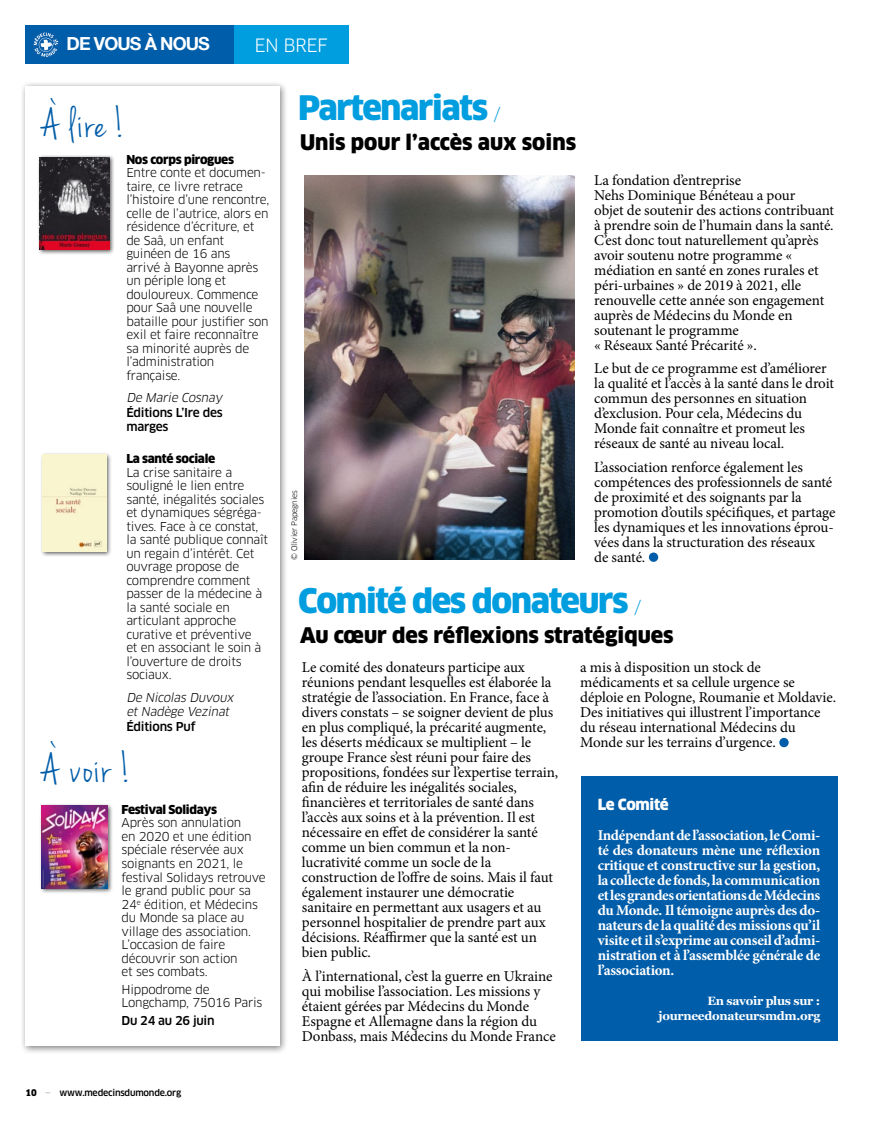
<style>
.page{position:relative;width:872px;height:1127px;background:#fff}
.page>*{position:absolute;margin:0;border:0;box-sizing:border-box;transform-origin:0 0}
.t1{font:45px "Jenna Sue";letter-spacing:.025em;color:#005da9}
.t2{font:900 33px "Clan OT";letter-spacing:-.04em;color:#009ddf}
.t3{font:900 21px "Clan OT";color:#000}
.t4{font:700 18px "Helvetica Neue LT Com";letter-spacing:-.05em;color:#fff}
.t5{font:18px "Clan OT";letter-spacing:-.03em;color:#fff}
.t6{font:15px/15px "Minion Pro";letter-spacing:-.005em;color:#000}
.t7{font:700 15px/15px "Minion Pro";letter-spacing:-.02em;color:#fff;text-align:justify}
.t8{font:900 15px "Clan OT";letter-spacing:-.02em;color:#fff}
.t9{font:12px/13.5px "Clan OT";letter-spacing:-.02em;color:#000}
.t10{font:900 12px "Clan OT";letter-spacing:-.025em;color:#000}
.t11{font:500 12px/14.4px "Clan OT";letter-spacing:-.02em;color:#000}
.t12{font:italic 12px/14.4px "Clan OT";color:#000}
.t13{font:700 12px/15px "Georgia";letter-spacing:-.025em;color:#fff;text-align:right}
.t14{font:500 9px "Clan OT";letter-spacing:-.025em;color:#000}
.t15{font:7.5px "Clan OT";letter-spacing:-.03em;color:#000}
.s1{font-weight:900}
.s2{font-weight:100}
.s3{font-weight:400;font-size:16.5px}
</style>
<div class="page">
<div style="left:234px;top:26px;width:114px;height:38px;background:#009ddf"></div>
<div style="left:26px;top:26px;width:208px;height:38px;background:#005da9"></div>
<div style="left:32px;top:31px;width:28px;height:28px;background:#085da9;border-radius:50%"></div>
<svg style="left:34px;top:33px;width:24px;height:24px"></svg>
<img style="left:304px;top:175px;width:270px;height:385px">
<div style="left:649px;top:552px;width:9px;height:10px;background:#005da9;border-radius:50%"></div>
<div style="left:779px;top:738px;width:9px;height:9px;background:#005da9;border-radius:50%"></div>
<div style="left:20px;top:80px;width:268px;height:975px;background:#000;opacity:.5"></div>
<div style="left:26px;top:86px;width:254px;height:960px;background:#fff"></div>
<div style="left:37px;top:155px;width:77px;height:100px;background:#000;opacity:.65"></div>
<img style="left:40px;top:157px;width:69px;height:93px">
<div style="left:40px;top:452px;width:72px;height:104px;background:#000;opacity:.65"></div>
<img style="left:43px;top:455px;width:63px;height:96px">
<div style="left:39px;top:803px;width:74px;height:91px;background:#000;opacity:.65"></div>
<img style="left:41px;top:806px;width:66px;height:82px">
<div style="left:580px;top:776px;width:257px;height:264px;background:#005da9"></div>
<p class="t4" style="left:67px;top:32px;width:145px">DE VOUS À NOUS</p>
<p class="t5" style="left:254px;top:35px;width:75px">EN BREF</p>
<h1 class="t1" style="left:42px;top:98px;width:85px">A lire !</h1>
<p class="t10" style="left:126px;top:152px;width:109px">Nos corps pirogues</p>
<p class="t9" style="left:126px;top:166px;width:144px">Entre conte et documen&shy;taire, ce livre retrace l’histoire d’une rencontre, celle de l’autrice, alors en résidence d’écriture, et de Saâ, un enfant guinéen de 16 ans<br>arrivé à Bayonne après un périple long et douloureux. Commence pour Saâ une nouvelle bataille pour justifier son exil et faire reconnaître sa minorité auprès de l’administration française.</p>
<p class="t12" style="left:126px;top:391px;width:100px">De Marie Cosnay</p>
<p class="t11" style="left:126px;top:405px;width:98px">Éditions L’Ire des marges</p>
<p class="t10" style="left:126px;top:452px;width:90px">La santé sociale</p>
<p class="t9" style="left:126px;top:465px;width:143px">La crise sanitaire a souligné le lien entre santé, inégalités sociales et dynamiques ségréga&shy;tives. Face à ce constat, la santé publique connaît un regain d’intérêt. Cet ouvrage propose de comprendre comment passer de la médecine à la santé sociale en articulant approche curative et préventive<br>et en associant le soin à l’ouverture de droits sociaux.</p>
<p class="t12" style="left:126px;top:690px;width:111px">De Nicolas Duvoux et Nadège Vezinat</p>
<p class="t11" style="left:126px;top:719px;width:71px">Éditions Puf</p>
<h1 class="t1" style="left:42px;top:742px;width:91px">A voir !</h1>
<p class="t10" style="left:122px;top:802px;width:97px">Festival Solidays</p>
<p class="t9" style="left:122px;top:816px;width:146px">Après son annulation<br>en 2020 et une édition spéciale réservée aux soignants en 2021, le festival Solidays retrouve le grand public pour sa<br>24<sup>e</sup> édition, et Médecins du Monde sa place au village des association.<br>L’occasion de faire découvrir son action<br>et ses combats.</p>
<p class="t9" style="left:122px;top:982px;width:142px">Hippodrome de<br>Longchamp, 75016 Paris</p>
<p class="t11" style="left:122px;top:1013px;width:95px">Du 24 au 26 juin</p>
<p class="t14" style="left:26px;top:1087px;width:157px"><span class="s1">10</span> <span class="s2">—</span> www.medecinsdumonde.org</p>
<h2 class="t2" style="left:298px;top:88px;width:204px">Partenariats <span class="s3">/</span></h2>
<h3 class="t3" style="left:300px;top:129px;width:278px">Unis pour l’accès aux soins</h3>
<p class="t15" style="left:290px;top:560px;width:71px;rotate:-90deg">© Olivier Papegnies</p>
<p class="t6" style="left:594px;top:173px;width:241px">La fondation d’entreprise<br>Nehs Dominique Bénéteau a pour<br>objet de soutenir des actions contribuant à prendre soin de l’humain dans la santé.<br>C’est donc tout naturellement qu’après avoir soutenu notre programme « médiation en santé en zones rurales et péri-urbaines » de 2019 à 2021, elle renouvelle cette année son engagement auprès de Médecins du Monde en soutenant le programme<br>« Réseaux Santé Précarité ».</p>
<p class="t6" style="left:594px;top:361px;width:241px">Le but de ce programme est d’améliorer la qualité et l’accès à la santé dans le droit commun des personnes en situation d’exclusion. Pour cela, Médecins du Monde fait connaître et promeut les réseaux de santé au niveau local.</p>
<p class="t6" style="left:594px;top:460px;width:243px">L’association renforce également les compétences des professionnels de santé de proximité et des soignants par la promotion d’outils spécifiques, et partage les dynamiques et les innovations éprou&shy;vées dans la structuration des réseaux<br>de santé.</p>
<h2 class="t2" style="left:298px;top:581px;width:344px">Comité des donateurs <span class="s3">/</span></h2>
<h3 class="t3" style="left:300px;top:622px;width:375px">Au cœur des réflexions stratégiques</h3>
<p class="t6" style="left:302px;top:660px;width:258px">Le comité des donateurs participe aux réunions pendant lesquelles est élaborée la stratégie de l’association. En France, face à divers constats – se soigner devient de plus en plus compliqué, la précarité augmente, les déserts médicaux se multiplient – le groupe France s’est réuni pour faire des propositions, fondées sur l’expertise terrain, afin de réduire les inégalités sociales, financières et territoriales de santé dans l’accès aux soins et à la prévention. Il est nécessaire en effet de considérer la santé comme un bien commun et la non&shy;lucrativité comme un socle de la construction de l’offre de soins. Mais il faut également instaurer une démocratie sanitaire en permettant aux usagers et au personnel hospitalier de prendre part aux décisions. Réaffirmer que la santé est un bien public.</p>
<p class="t6" style="left:302px;top:968px;width:255px">À l’international, c’est la guerre en Ukraine qui mobilise l’association. Les missions y étaient gérées par Médecins du Monde Espagne et Allemagne dans la région du Donbass, mais Médecins du Monde France</p>
<p class="t6" style="left:580px;top:660px;width:257px">a mis à disposition un stock de médicaments et sa cellule urgence se déploie en Pologne, Roumanie et Moldavie.<br>Des initiatives qui illustrent l’importance du réseau international Médecins du Monde sur les terrains d’urgence.</p>
<p class="t8" style="left:598px;top:796px;width:72px">Le Comité</p>
<p class="t7" style="left:598px;top:828px;width:224px">Indépendant de l’association, le Comi&shy;té des donateurs mène une réflexion critique et constructive sur la gestion, la collecte de fonds, la communication et les grandes orientations de Médecins du Monde. Il témoigne auprès des do&shy;nateurs de la qualité des missions qu’il visite et il s’exprime au conseil d’admi&shy;nistration et à l’assemblée générale de l’association.</p>
<p class="t13" style="left:658px;top:993px;width:163px">En savoir plus sur : journeedonateursmdm.org</p>
</div>
